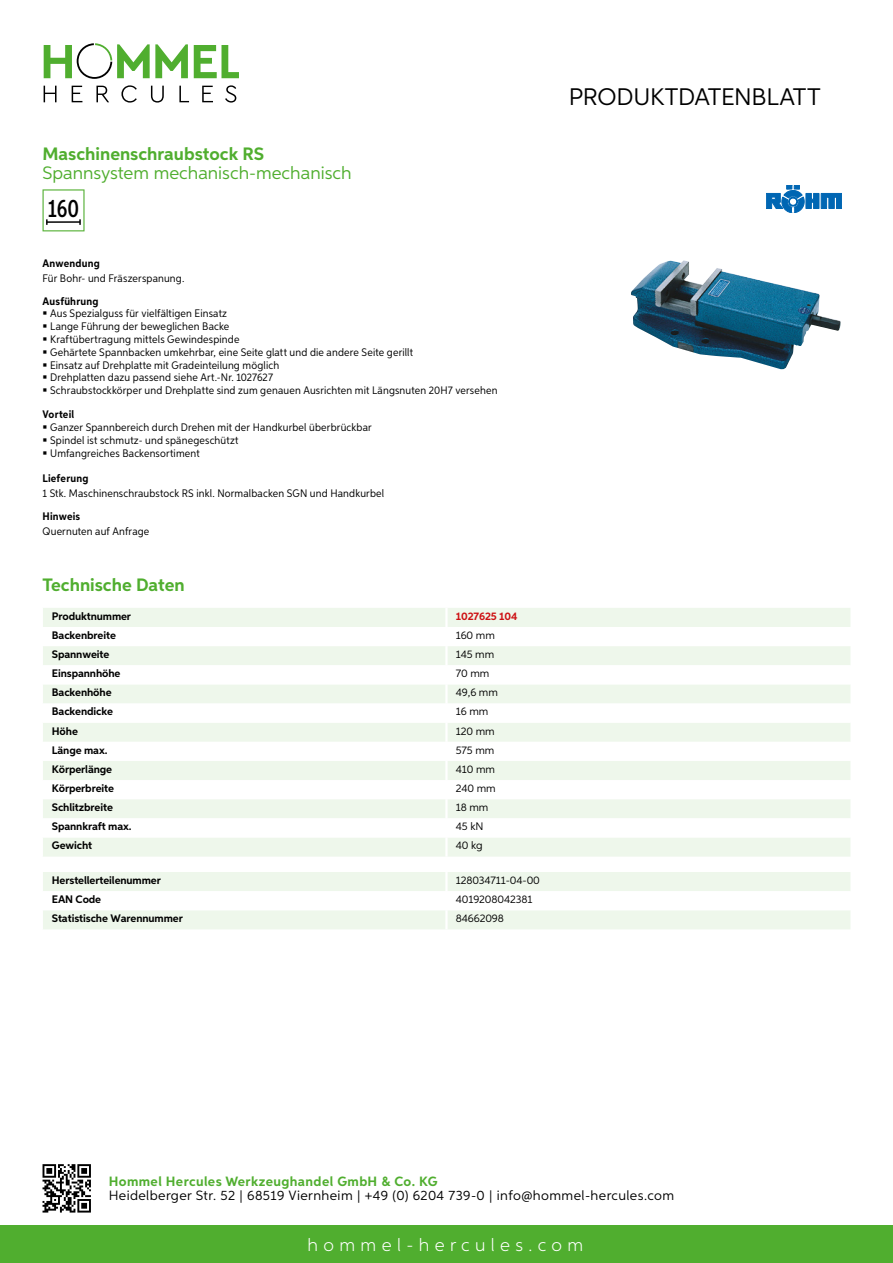
<style>
.page{position:relative;width:893px;height:1263px;background:#fff}
.page>*{position:absolute;margin:0;border:0;box-sizing:border-box;transform-origin:0 0}
.t1{font:500 25.2px "Aspira XX Nar";color:#000}
.t2{font:24px "Aspira";letter-spacing:-.01em;color:#000}
.t3{font:700 18px "Aspira";color:#50ae2f}
.t4{font:18px "Aspira";color:#50ae2f}
.t5{font:300 18px "Aspira";letter-spacing:.3em;color:#fff}
.t6{font:13.5px "Aspira";letter-spacing:.03em;color:#000}
.t7{font:700 13.5px "Aspira";letter-spacing:.03em;color:#50ae2f}
.t8{font:10.95px/12.8px "Aspira Nar";letter-spacing:.015em;color:#000}
.t9{font:700 10.95px "Aspira";letter-spacing:-.01em;color:#000}
.t10{font:10.95px "Aspira";letter-spacing:-.01em;color:#000}
.t11{font:700 10.95px "Aspira Nar";letter-spacing:.02em;color:#000}
.t12{font:700 10.95px "Aspira";letter-spacing:-.01em;color:#cd1013}
</style>
<div class="page">
<div style="left:0;top:1226px;width:893px;height:37px;background:#50ae2f"></div>
<svg style="left:43px;top:1164px;width:48px;height:48px"></svg>
<svg style="left:194px;top:45px;width:45px;height:33px"></svg>
<svg style="left:44px;top:43px;width:144px;height:36px"></svg>
<svg style="left:44px;top:86px;width:13px;height:16px"></svg>
<svg style="left:72px;top:86px;width:10px;height:16px"></svg>
<svg style="left:96px;top:86px;width:13px;height:16px"></svg>
<svg style="left:121px;top:85px;width:16px;height:18px"></svg>
<svg style="left:151px;top:86px;width:13px;height:17px"></svg>
<svg style="left:179px;top:86px;width:10px;height:16px"></svg>
<svg style="left:202px;top:86px;width:11px;height:16px"></svg>
<svg style="left:225px;top:85px;width:11px;height:18px"></svg>
<div style="left:43px;top:608px;width:807px;height:249px;background:#eef7eb"></div>
<svg style="left:43px;top:627px;width:807px;height:210px"></svg>
<hr style="left:445px;top:608px;width:3px;height:19px;background:#fff">
<hr style="left:445px;top:627px;width:3px;height:19px;background:#fff">
<hr style="left:445px;top:646px;width:3px;height:19px;background:#fff">
<hr style="left:445px;top:665px;width:3px;height:19px;background:#fff">
<hr style="left:445px;top:684px;width:3px;height:19px;background:#fff">
<hr style="left:445px;top:703px;width:3px;height:20px;background:#fff">
<hr style="left:445px;top:723px;width:3px;height:19px;background:#fff">
<hr style="left:445px;top:742px;width:3px;height:19px;background:#fff">
<hr style="left:445px;top:761px;width:3px;height:19px;background:#fff">
<hr style="left:445px;top:780px;width:3px;height:19px;background:#fff">
<hr style="left:445px;top:799px;width:3px;height:19px;background:#fff">
<hr style="left:445px;top:818px;width:3px;height:19px;background:#fff">
<hr style="left:445px;top:837px;width:3px;height:20px;background:#fff">
<svg style="left:43px;top:872px;width:807px;height:57px"></svg>
<hr style="left:445px;top:910px;width:3px;height:19px;background:#fff">
<svg style="left:43px;top:189px;width:42px;height:42px"></svg>
<img style="left:631px;top:260px;width:210px;height:110px">
<svg style="left:766px;top:185px;width:76px;height:28px"></svg>
<h3 class="t3" style="left:43px;top:142px;width:223px">Maschinenschraubstock RS</h3>
<h3 class="t4" style="left:43px;top:162px;width:311px">Spannsystem mechanisch-mechanisch</h3>
<h1 class="t1" style="left:48px;top:193px;width:33px">160</h1>
<p class="t11" style="left:43px;top:257px;width:59px">Anwendung</p>
<p class="t8" style="left:43px;top:272px;width:143px">Für Bohr- und Fräszerspanung.</p>
<p class="t11" style="left:43px;top:294px;width:58px">Ausführung</p>
<p class="t8" style="left:50px;top:307px;width:449px">Aus Spezialguss für vielfältigen Einsatz<br>Lange Führung der beweglichen Backe<br>Kraftübertragung mittels Gewindespinde<br>Gehärtete Spannbacken umkehrbar, eine Seite glatt und die andere Seite gerillt<br>Einsatz auf Drehplatte mit Gradeinteilung möglich<br>Drehplatten dazu passend siehe Art.-Nr. 1027627<br>Schraubstockkörper und Drehplatte sind zum genauen Ausrichten mit Längsnuten 20H7 versehen</p>
<p class="t11" style="left:43px;top:408px;width:33px">Vorteil</p>
<p class="t8" style="left:50px;top:421px;width:323px">Ganzer Spannbereich durch Drehen mit der Handkurbel überbrückbar<br>Spindel ist schmutz- und spänegeschützt<br>Umfangreiches Backensortiment</p>
<p class="t11" style="left:43px;top:471px;width:47px">Lieferung</p>
<p class="t8" style="left:43px;top:487px;width:343px">1 Stk. Maschinenschraubstock RS inkl. Normalbacken SGN und Handkurbel</p>
<p class="t11" style="left:43px;top:510px;width:39px">Hinweis</p>
<p class="t8" style="left:43px;top:525px;width:108px">Quernuten auf Anfrage</p>
<h3 class="t3" style="left:43px;top:574px;width:144px">Technische Daten</h3>
<p class="t9" style="left:52px;top:609px;width:81px">Produktnummer</p>
<p class="t12" style="left:456px;top:609px;width:63px">1027625 104</p>
<p class="t9" style="left:52px;top:628px;width:66px">Backenbreite</p>
<p class="t10" style="left:456px;top:628px;width:41px">160 mm</p>
<p class="t9" style="left:52px;top:647px;width:59px">Spannweite</p>
<p class="t10" style="left:456px;top:648px;width:40px">145 mm</p>
<p class="t9" style="left:52px;top:667px;width:70px">Einspannhöhe</p>
<p class="t10" style="left:456px;top:667px;width:35px">70 mm</p>
<p class="t9" style="left:52px;top:686px;width:61px">Backenhöhe</p>
<p class="t10" style="left:456px;top:686px;width:44px">49,6 mm</p>
<p class="t9" style="left:52px;top:705px;width:63px">Backendicke</p>
<p class="t10" style="left:456px;top:705px;width:34px">16 mm</p>
<p class="t9" style="left:52px;top:724px;width:28px">Höhe</p>
<p class="t10" style="left:456px;top:724px;width:40px">120 mm</p>
<p class="t9" style="left:52px;top:743px;width:57px">Länge max.</p>
<p class="t10" style="left:456px;top:743px;width:40px">575 mm</p>
<p class="t9" style="left:52px;top:762px;width:62px">Körperlänge</p>
<p class="t10" style="left:456px;top:762px;width:41px">410 mm</p>
<p class="t9" style="left:52px;top:781px;width:64px">Körperbreite</p>
<p class="t10" style="left:456px;top:781px;width:41px">240 mm</p>
<p class="t9" style="left:52px;top:801px;width:63px">Schlitzbreite</p>
<p class="t10" style="left:456px;top:801px;width:34px">18 mm</p>
<p class="t9" style="left:52px;top:820px;width:81px">Spannkraft max.</p>
<p class="t10" style="left:456px;top:820px;width:27px">45 kN</p>
<p class="t9" style="left:52px;top:839px;width:42px">Gewicht</p>
<p class="t10" style="left:456px;top:839px;width:28px">40 kg</p>
<p class="t9" style="left:52px;top:873px;width:111px">Herstellerteilenummer</p>
<p class="t10" style="left:456px;top:873px;width:86px">128034711-04-00</p>
<p class="t9" style="left:52px;top:892px;width:51px">EAN Code</p>
<p class="t10" style="left:456px;top:893px;width:78px">4019208042381</p>
<p class="t9" style="left:52px;top:912px;width:132px">Statistische Warennummer</p>
<p class="t10" style="left:456px;top:912px;width:50px">84662098</p>
<h2 class="t2" style="left:569px;top:82px;width:253px">Produktdatenblatt</h2>
<p class="t7" style="left:109px;top:1172px;width:330px">Hommel Hercules Werkzeughandel GmbH &amp; Co. KG</p>
<p class="t6" style="left:109px;top:1187px;width:567px">Heidelberger Str. 52 | 68519 Viernheim | +49 (0) 6204 739-0 | info@hommel-hercules.com</p>
<h3 class="t5" style="left:307px;top:1234px;width:277px">hommel-hercules.com</h3>
</div>
